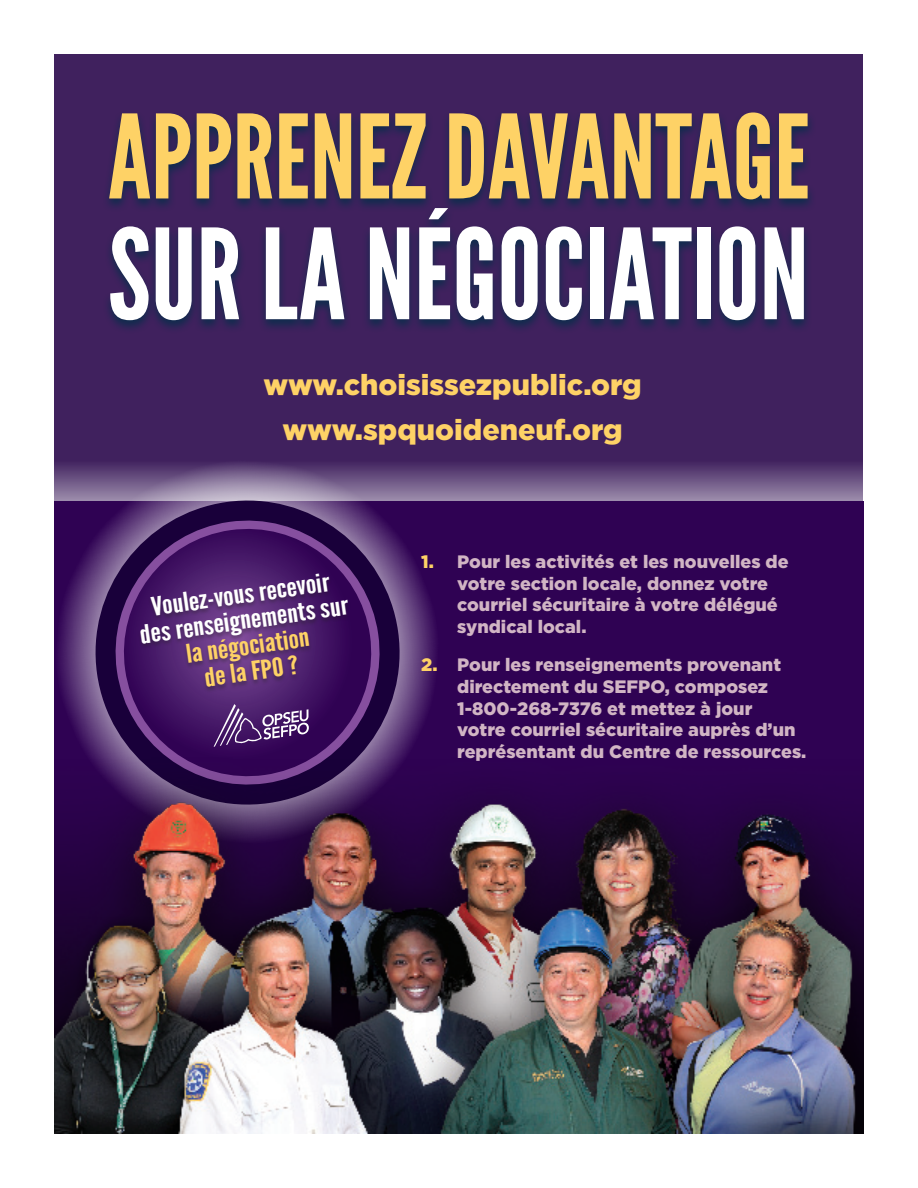
<style>
.page{position:relative;width:918px;height:1188px;background:#fff}
.page>*{position:absolute;margin:0;border:0;box-sizing:border-box;transform-origin:0 0}
.t1{font:124.95px "League Gothic";color:#fff}
.t2{font:115.8px "League Gothic";color:#fed266}
.t3{font:900 28.95px/45.5px "Gotham HTF";color:#fed266;text-align:center}
.t4{font:25.8px/25.8px "League Gothic";color:#fff;text-align:center;scale:1.24 1}
.t5{font:25.8px/25.8px "League Gothic";color:#fed266;text-align:center;scale:1.24 1}
.t6{font:900 18px/21.6px "Gotham HTF";color:#d1b5c4}
.s1{color:#fed266}
</style>
<div class="page">
<div style="left:55px;top:54px;width:808px;height:1079px;background:#40215e"></div>
<svg style="left:474px;top:465px;width:389px;height:36px;background:#735d89"></svg>
<div style="left:54px;top:501px;width:810px;height:633px;background:#2f0253"></div>
<div style="left:102px;top:110px;width:714px;height:224px;background:#002f48;opacity:.75"></div>
<svg style="left:54px;top:426px;width:420px;height:254px"></svg>
<svg style="left:67px;top:472px;width:349px;height:208px"></svg>
<img style="left:54px;top:680px;width:810px;height:454px">
<svg style="left:214px;top:704px;width:95px;height:43px"></svg>
<h2 class="t2" style="left:108px;top:91px;width:703px">APPRENEZ DAVANTAGE</h2>
<h1 class="t1" style="left:108px;top:203px;width:702px">SUR LA NÉGOCIATION</h1>
<h3 class="t3" style="left:264px;top:361px;width:380px">www.choisissezpublic.org www.spquoideneuf.org</h3>
<h3 class="t4" style="left:135px;top:597px;width:171px;rotate:-8deg">Voulez-vous recevoir des renseignements sur</h3>
<h3 class="t5" style="left:184px;top:642px;width:102px;rotate:-8deg">la négociation de la FPO ?</h3>
<p class="t6" style="left:457px;top:551px;width:333px;text-indent:-36px"><span class="s1">1.</span> Pour les activités et les nouvelles de votre section locale, donnez votre courriel sécuritaire à votre délégué syndical local.</p>
<p class="t6" style="left:457px;top:654px;width:351px;text-indent:-36px"><span class="s1">2.</span> Pour les renseignements provenant directement du SEFPO, composez 1-800-268-7376 et mettez à jour<br>votre courriel sécuritaire auprès d’un représentant du Centre de ressources.</p>
</div>
